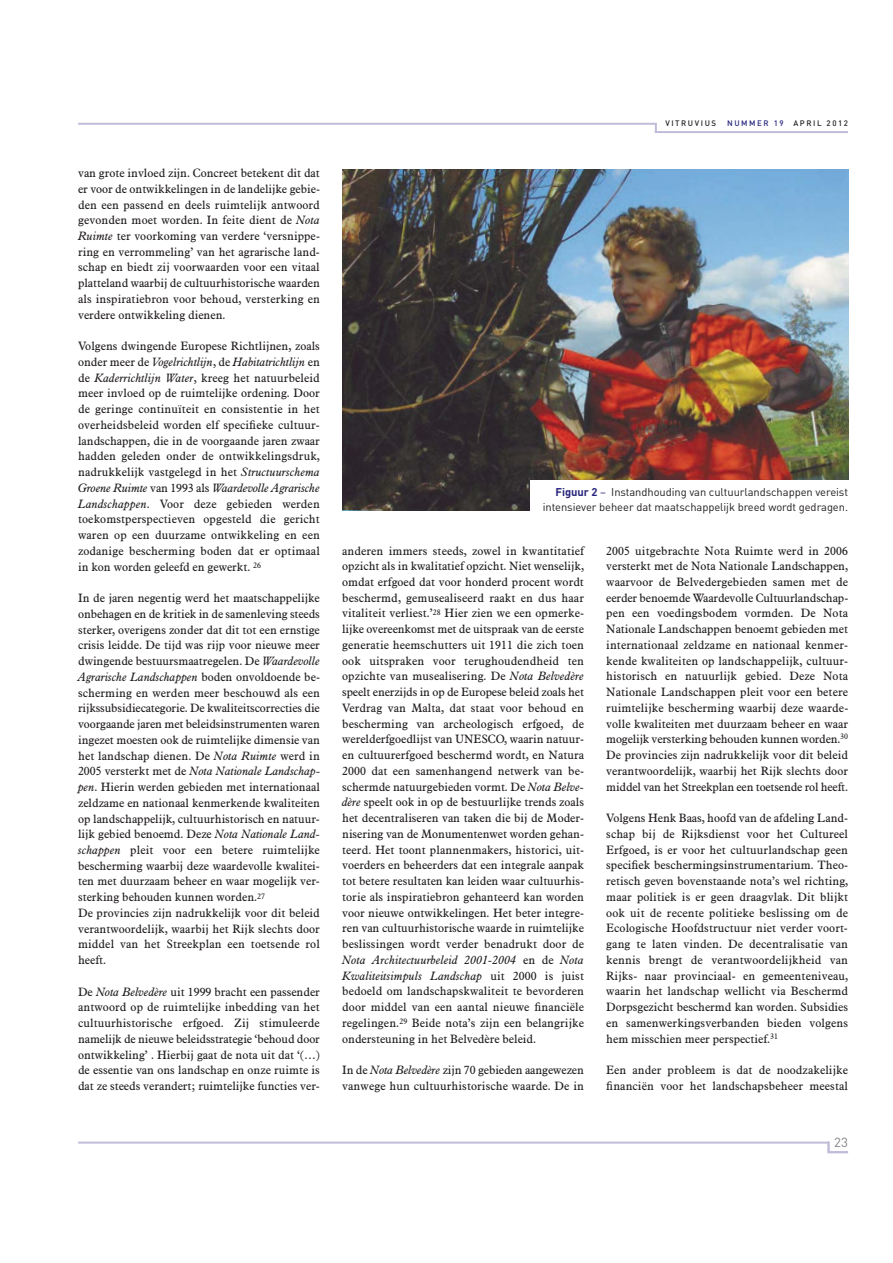
<style>
.page{position:relative;width:893px;height:1263px;background:#fff}
.page>*{position:absolute;margin:0;border:0;box-sizing:border-box;transform-origin:0 0}
.t1{font:13.05px "DIN";color:#808285}
.t2{font:11.85px/15.8px "Aldine 721 BT";color:#231f20;text-align:justify}
.t3{font:11.1px/14.4px "DIN";letter-spacing:-.005em;color:#231f20;text-align:right}
.t4{font:500 7.8px "DIN";letter-spacing:.2em;color:#231f20}
.s1{font-style:italic}
.s2{color:#25247b}
.s3{font-weight:700;color:#26247b}
.s4{color:#26247b}
</style>
<div class="page">
<hr style="left:78px;top:1142px;width:751px;height:2px;background:#bfbcd9">
<svg style="left:827px;top:1144px;width:2px;height:7px"></svg>
<hr style="left:827px;top:1151px;width:21px;height:2px;background:#bfbcd9">
<img style="left:342px;top:170px;width:506px;height:341px">
<div style="left:530px;top:480px;width:325px;height:47px;background:#fff"></div>
<hr style="left:78px;top:123px;width:579px;height:2px;background:#bfbcd9">
<svg style="left:655px;top:125px;width:2px;height:6px"></svg>
<hr style="left:655px;top:131px;width:193px;height:2px;background:#bfbcd9">
<p class="t2" style="left:78px;top:166px;width:243px">van grote invloed zijn. Concreet betekent dit dat er voor de ontwikkelingen in de landelijke gebie&shy;den een passend en deels ruimtelijk antwoord gevonden moet worden. In feite dient de <span class="s1">Nota Ruimte</span> ter voorkoming van verdere ‘versnippe&shy;ring en verrommeling’ van het agrarische land&shy;schap en biedt zij voorwaarden voor een vitaal platteland waarbij de cultuurhistorische waarden als inspiratiebron voor behoud, versterking en verdere ontwikkeling dienen.</p>
<p class="t2" style="left:78px;top:339px;width:243px">Volgens dwingende Europese Richtlijnen, zoals onder meer de <span class="s1">Vogelrichtlijn</span>, de <span class="s1">Habitatrichtlijn</span> en de <span class="s1">Kaderrichtlijn Water</span>, kreeg het natuurbeleid meer invloed op de ruimtelijke ordening. Door de geringe continuïteit en consistentie in het overheidsbeleid worden elf specifieke cultuur&shy;landschappen, die in de voorgaande jaren zwaar hadden geleden onder de ontwikkelingsdruk, nadrukkelijk vastgelegd in het <span class="s1">Structuurschema Groene Ruimte</span> van 1993 als <span class="s1">Waardevolle Agrarische Landschappen</span>. Voor deze gebieden werden toekomstperspectieven opgesteld die gericht waren op een duurzame ontwikkeling en een zodanige bescherming boden dat er optimaal in kon worden geleefd en gewerkt. <sup>26</sup></p>
<p class="t2" style="left:78px;top:591px;width:244px;text-align:left">In de jaren negentig werd het maatschappelijke onbehagen en de kritiek in de samenleving steeds sterker, overigens zonder dat dit tot een ernstige crisis leidde. De tijd was rijp voor nieuwe meer dwingende bestuursmaatregelen. De <span class="s1">Waardevolle Agrarische Landschappen</span> boden onvoldoende be&shy;scherming en werden meer beschouwd als een rijkssubsidiecategorie. De kwaliteitscorrecties die voorgaande jaren met beleidsinstrumenten waren ingezet moesten ook de ruimtelijke dimensie van het landschap dienen. De <span class="s1">Nota Ruimte</span> werd in 2005 versterkt met de <span class="s1">Nota Nationale Landschap&shy;pen</span>. Hierin werden gebieden met internationaal zeldzame en nationaal kenmerkende kwaliteiten op landschappelijk, cultuurhistorisch en natuur&shy;lijk gebied benoemd. Deze <span class="s1">Nota Nationale Land&shy;schappen</span> pleit voor een betere ruimtelijke bescherming waarbij deze waardevolle kwalitei&shy;ten met duurzaam beheer en waar mogelijk ver&shy;sterking behouden kunnen worden.<sup>27<br></sup>De provincies zijn nadrukkelijk voor dit beleid verantwoordelijk, waarbij het Rijk slechts door middel van het Streekplan een toetsende rol heeft.</p>
<p class="t2" style="left:78px;top:985px;width:243px">De <span class="s1">Nota Belvedère</span> uit 1999 bracht een passender antwoord op de ruimtelijke inbedding van het cultuurhistorische erfgoed. Zij stimuleerde namelijk de nieuwe beleidsstrategie ‘behoud door ontwikkeling’ . Hierbij gaat de nota uit dat ‘(…) de essentie van ons landschap en onze ruimte is dat ze steeds verandert; ruimtelijke functies ver-</p>
<p class="t4" style="left:665px;top:120px;width:52px">VITRUVIUS</p>
<p class="t4" style="left:727px;top:120px;width:122px"><span class="s2">NUMMER 19</span> APRIL 2012</p>
<p class="t3" style="left:543px;top:486px;width:307px"><span class="s3">Figuur 2</span> <span class="s4">–</span> Instandhouding van cultuurlandschappen vereist intensiever beheer dat maatschappelijk breed wordt gedragen.</p>
<p class="t2" style="left:342px;top:543px;width:244px">anderen immers steeds, zowel in kwantitatief opzicht als in kwalitatief opzicht. Niet wenselijk, omdat erfgoed dat voor honderd procent wordt beschermd, gemusealiseerd raakt en dus haar vitaliteit verliest.’<sup>28</sup> Hier zien we een opmerke&shy;lijke overeenkomst met de uitspraak van de eerste generatie heemschutters uit 1911 die zich toen ook uitspraken voor terughoudendheid ten opzichte van musealisering. De <span class="s1">Nota Belvedère </span>speelt enerzijds in op de Europese beleid zoals het Verdrag van Malta, dat staat voor behoud en bescherming van archeologisch erfgoed, de werelderfgoedlijst van UNESCO, waarin natuur&shy;en cultuurerfgoed beschermd wordt, en Natura 2000 dat een samenhangend netwerk van be&shy;schermde natuurgebieden vormt. De <span class="s1">Nota Belve&shy;dère</span> speelt ook in op de bestuurlijke trends zoals het decentraliseren van taken die bij de Moder&shy;nisering van de Monumentenwet worden gehan&shy;teerd. Het toont plannenmakers, historici, uit&shy;voerders en beheerders dat een integrale aanpak tot betere resultaten kan leiden waar cultuurhis&shy;torie als inspiratiebron gehanteerd kan worden voor nieuwe ontwikkelingen. Het beter integre&shy;ren van cultuurhistorische waarde in ruimtelijke beslissingen wordt verder benadrukt door de <span class="s1">Nota Architectuurbeleid 2001-2004</span> en de <span class="s1">Nota Kwaliteitsimpuls Landschap</span> uit 2000 is juist bedoeld om landschapskwaliteit te bevorderen door middel van een aantal nieuwe financiële regelingen.<sup>29</sup> Beide nota’s zijn een belangrijke ondersteuning in het Belvedère beleid.</p>
<p class="t2" style="left:342px;top:1063px;width:243px">In de <span class="s1">Nota Belvedère</span> zijn 70 gebieden aangewezen vanwege hun cultuurhistorische waarde. De in</p>
<p class="t2" style="left:606px;top:543px;width:243px">2005 uitgebrachte Nota Ruimte werd in 2006 versterkt met de Nota Nationale Landschappen, waarvoor de Belvedergebieden samen met de eerder benoemde Waardevolle Cultuurlandschap&shy;pen een voedingsbodem vormden. De Nota Nationale Landschappen benoemt gebieden met internationaal zeldzame en nationaal kenmer&shy;kende kwaliteiten op landschappelijk, cultuur&shy;historisch en natuurlijk gebied. Deze Nota Nationale Landschappen pleit voor een betere ruimtelijke bescherming waarbij deze waarde&shy;volle kwaliteiten met duurzaam beheer en waar mogelijk versterking behouden kunnen worden.<sup>30<br></sup>De provincies zijn nadrukkelijk voor dit beleid verantwoordelijk, waarbij het Rijk slechts door middel van het Streekplan een toetsende rol heeft.</p>
<p class="t2" style="left:606px;top:811px;width:243px">Volgens Henk Baas, hoofd van de afdeling Land&shy;schap bij de Rijksdienst voor het Cultureel Erfgoed, is er voor het cultuurlandschap geen specifiek beschermingsinstrumentarium. Theo&shy;retisch geven bovenstaande nota’s wel richting, maar politiek is er geen draagvlak. Dit blijkt ook uit de recente politieke beslissing om de Ecologische Hoofdstructuur niet verder voort&shy;gang te laten vinden. De decentralisatie van kennis brengt de verantwoordelijkheid van Rijks- naar provinciaal- en gemeenteniveau, waarin het landschap wellicht via Beschermd Dorpsgezicht beschermd kan worden. Subsidies en samenwerkingsverbanden bieden volgens hem misschien meer perspectief.<sup>31</sup></p>
<p class="t2" style="left:606px;top:1063px;width:243px">Een ander probleem is dat de noodzakelijke financiën voor het landschapsbeheer meestal</p>
<p class="t1" style="left:834px;top:1138px;width:16px">23</p>
</div>
